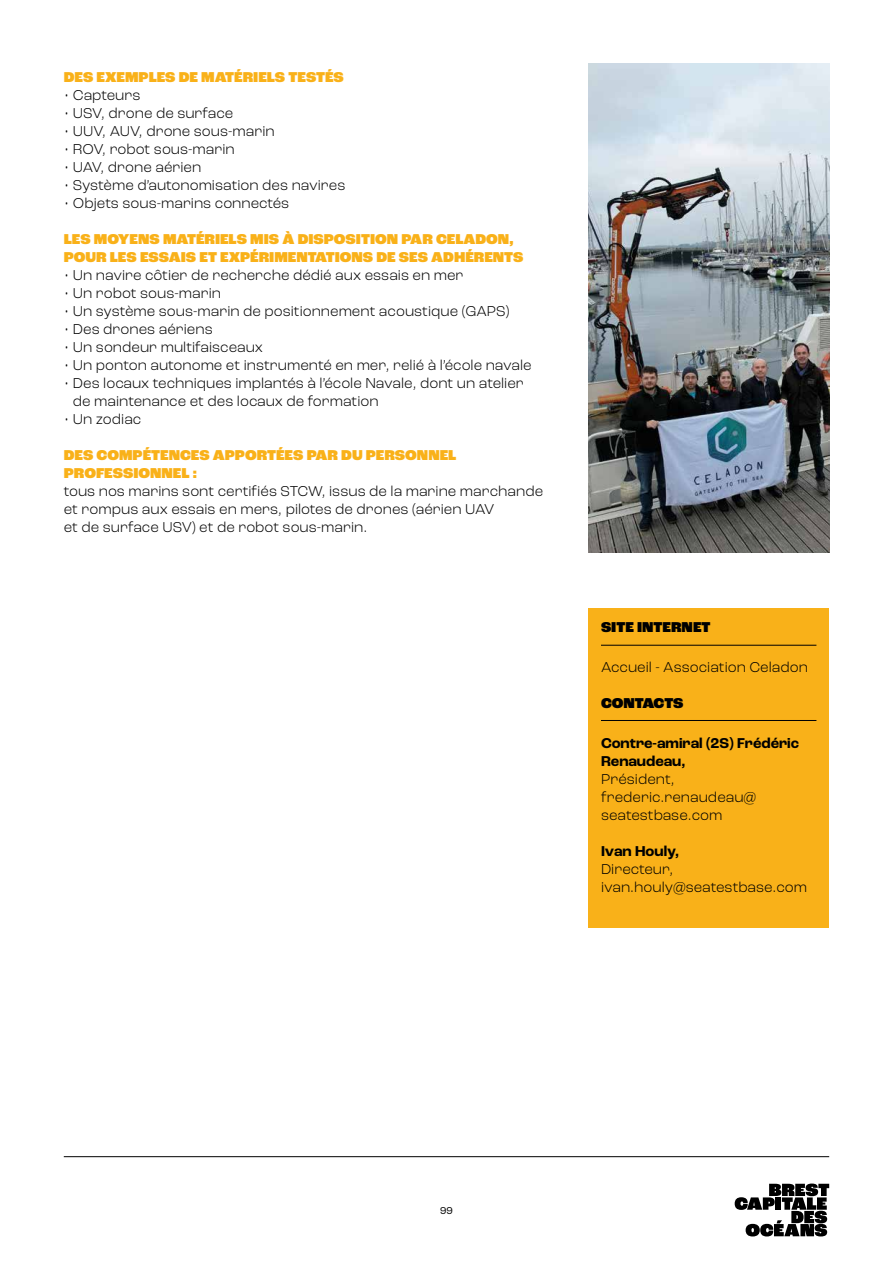
<style>
.page{position:relative;width:893px;height:1263px;background:#fff}
.page>*{position:absolute;margin:0;border:0;box-sizing:border-box;transform-origin:0 0}
.t1{font:300 15px/18px "Roc Grotesk";color:#000}
.t2{font:900 15px/18px "Roc Grotesk";color:#f9b119}
.t3{font:700 15px/18px "Roc Grotesk";color:#000}
.t4{font:900 15px "Roc Grotesk";color:#000}
.t5{font:10.5px "Roc Grotesk";color:#000}
</style>
<div class="page">
<img style="left:588px;top:64px;width:241px;height:489px">
<div style="left:588px;top:608px;width:241px;height:320px;background:#f9b119"></div>
<hr style="left:601px;top:645px;width:215px;height:1px;background:#000">
<hr style="left:601px;top:720px;width:215px;height:1px;background:#000">
<svg style="left:735px;top:1183px;width:94px;height:53px"></svg>
<hr style="left:64px;top:1156px;width:765px;height:1px;background:#000">
<p class="t2" style="left:64px;top:68px;width:282px">DES EXEMPLES DE MATÉRIELS TESTÉS</p>
<p class="t1" style="left:64px;top:86px;width:78px">• Capteurs</p>
<p class="t1" style="left:64px;top:104px;width:171px">• USV, drone de surface</p>
<p class="t1" style="left:64px;top:122px;width:212px">• UUV, AUV, drone sous-marin</p>
<p class="t1" style="left:64px;top:140px;width:172px">• ROV, robot sous-marin</p>
<p class="t1" style="left:64px;top:158px;width:139px">• UAV, drone aérien</p>
<p class="t1" style="left:64px;top:176px;width:283px">• Système d’autonomisation des navires</p>
<p class="t1" style="left:64px;top:194px;width:227px">• Objets sous-marins connectés</p>
<p class="t2" style="left:64px;top:230px;width:461px">LES MOYENS MATÉRIELS MIS À DISPOSITION PAR CELADON,<br>POUR LES ESSAIS ET EXPÉRIMENTATIONS DE SES ADHÉRENTS</p>
<p class="t1" style="left:64px;top:266px;width:401px">• Un navire côtier de recherche dédié aux essais en mer</p>
<p class="t1" style="left:64px;top:284px;width:159px">• Un robot sous-marin</p>
<p class="t1" style="left:64px;top:302px;width:447px">• Un système sous-marin de positionnement acoustique (GAPS)</p>
<p class="t1" style="left:64px;top:320px;width:150px">• Des drones aériens</p>
<p class="t1" style="left:64px;top:338px;width:201px">• Un sondeur multifaisceaux</p>
<p class="t1" style="left:64px;top:356px;width:469px">• Un ponton autonome et instrumenté en mer, relié à l’école navale</p>
<p class="t1" style="left:73px;top:374px;width:452px;text-indent:-9px">• Des locaux techniques implantés à l’école Navale, dont un atelier de maintenance et des locaux de formation</p>
<p class="t1" style="left:64px;top:410px;width:79px">• Un zodiac</p>
<p class="t2" style="left:64px;top:446px;width:394px">DES COMPÉTENCES APPORTÉES PAR DU PERSONNEL<br>PROFESSIONNEL :</p>
<p class="t1" style="left:64px;top:482px;width:481px">tous nos marins sont certifiés STCW, issus de la marine marchande et rompus aux essais en mers, pilotes de drones (aérien UAV<br>et de surface USV) et de robot sous-marin.</p>
<p class="t4" style="left:601px;top:618px;width:111px">SITE INTERNET</p>
<p class="t1" style="left:601px;top:657px;width:208px">Accueil - Association Celadon</p>
<p class="t4" style="left:601px;top:693px;width:84px">CONTACTS</p>
<p class="t3" style="left:601px;top:734px;width:200px">Contre-amiral (2S) Frédéric<br>Renaudeau,</p>
<p class="t1" style="left:601px;top:770px;width:157px">Président, frederic.renaudeau@ seatestbase.com</p>
<p class="t3" style="left:601px;top:842px;width:80px">Ivan Houly,</p>
<p class="t1" style="left:601px;top:860px;width:208px">Directeur, ivan.houly@seatestbase.com</p>
<p class="t5" style="left:440px;top:1204px;width:14px">99</p>
</div>
